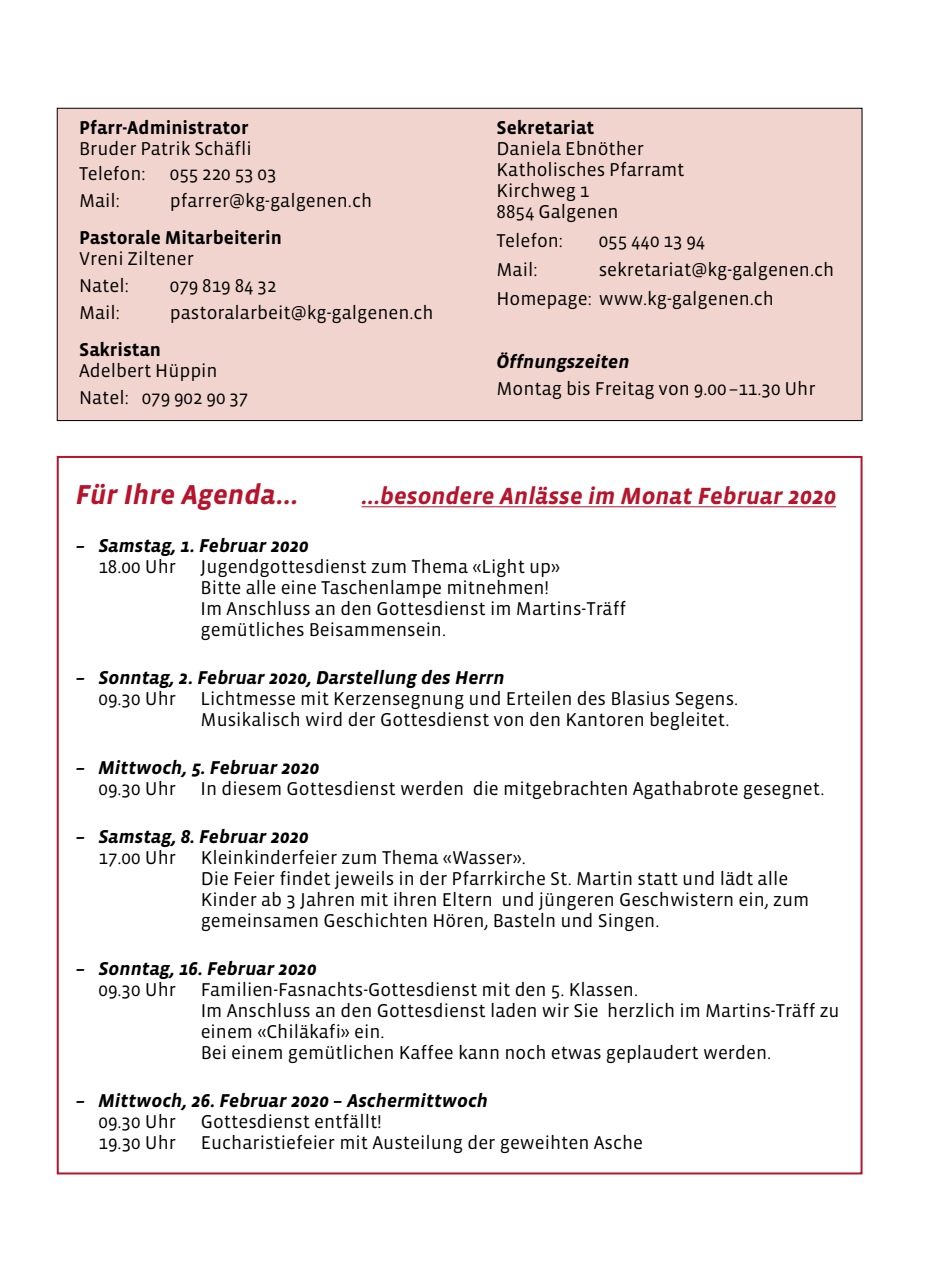
<style>
.page{position:relative;width:942px;height:1276px;background:#fff}
.page>*{position:absolute;margin:0;border:0;box-sizing:border-box;transform-origin:0 0}
.t1{font:italic 700 28px "Vista Sans";color:#b7142c}
.t2{font:italic 700 24px "Vista Sans";color:#b7142c}
.t3{font:19px/21px "Vista Sans";color:#000}
.t4{font:italic 700 19px "Vista Sans";color:#000}
.t5{font:700 19px "Vista Sans";color:#000}
</style>
<div class="page">
<hr style="left:361px;top:506px;width:474px;height:1px;background:#b7142c">
<div style="left:57px;top:108px;width:804px;height:312px;background:#f0d4cd"></div>
<p class="t5" style="left:79px;top:118px;width:171px">Pfarr-Administrator</p>
<p class="t3" style="left:79px;top:136px;width:174px;line-height:25px">Bruder Patrik Schäfli<br>Telefon:</p>
<p class="t3" style="left:170px;top:163px;width:108px">055 220 53 03</p>
<p class="t3" style="left:79px;top:190px;width:42px">Mail:</p>
<p class="t3" style="left:170px;top:190px;width:204px">pfarrer@kg-galgenen.ch</p>
<p class="t5" style="left:79px;top:228px;width:204px">Pastorale Mitarbeiterin</p>
<p class="t3" style="left:79px;top:245px;width:116px;line-height:27px">Vreni Ziltener<br>Natel:</p>
<p class="t3" style="left:170px;top:275px;width:108px">079 819 84 32</p>
<p class="t3" style="left:79px;top:302px;width:42px">Mail:</p>
<p class="t3" style="left:170px;top:302px;width:265px">pastoralarbeit@kg-galgenen.ch</p>
<p class="t5" style="left:79px;top:340px;width:83px">Sakristan</p>
<p class="t3" style="left:79px;top:357px;width:171px;line-height:27px">Adelbert Hüppin<br>Natel: 079 902 90 37</p>
<p class="t5" style="left:496px;top:117px;width:99px">Sekretariat</p>
<p class="t3" style="left:496px;top:138px;width:189px">Daniela Ebnöther<br>Katholisches Pfarramt<br>Kirchweg 1<br>8854 Galgenen</p>
<p class="t3" style="left:496px;top:230px;width:68px">Telefon:</p>
<p class="t3" style="left:598px;top:230px;width:108px">055 440 13 94</p>
<p class="t3" style="left:496px;top:259px;width:42px">Mail:</p>
<p class="t3" style="left:496px;top:255px;width:339px;line-height:29px;text-indent:102px">sekretariat@kg-galgenen.ch<br>Homepage: www.kg-galgenen.ch</p>
<p class="t4" style="left:496px;top:351px;width:134px">Öffnungszeiten</p>
<p class="t3" style="left:496px;top:378px;width:320px">Montag bis Freitag von 9.00–11.30 Uhr</p>
<h1 class="t1" style="left:76px;top:480px;width:224px">Für Ihre Agenda…</h1>
<p class="t2" style="left:361px;top:483px;width:476px">…besondere Anlässe im Monat Februar 2020</p>
<p class="t4" style="left:76px;top:535px;width:234px">– Samstag, 1. Februar 2020</p>
<p class="t3" style="left:98px;top:556px;width:79px">18.00 Uhr</p>
<p class="t3" style="left:200px;top:556px;width:427px">Jugendgottesdienst zum Thema «Light up»<br>Bitte alle eine Taschenlampe mitnehmen!<br>Im Anschluss an den Gottesdienst im Martins-Träff gemütliches Beisammensein.</p>
<p class="t4" style="left:76px;top:667px;width:430px">– Sonntag, 2. Februar 2020, Darstellung des Herrn</p>
<p class="t3" style="left:98px;top:688px;width:79px">09.30 Uhr</p>
<p class="t3" style="left:200px;top:688px;width:539px">Lichtmesse mit Kerzensegnung und Erteilen des Blasius Segens.<br>Musikalisch wird der Gottesdienst von den Kantoren begleitet.</p>
<p class="t4" style="left:76px;top:757px;width:245px">– Mittwoch, 5. Februar 2020</p>
<p class="t3" style="left:98px;top:778px;width:79px">09.30 Uhr</p>
<p class="t3" style="left:200px;top:778px;width:625px">In diesem Gottesdienst werden die mitgebrachten Agathabrote gesegnet.</p>
<p class="t4" style="left:76px;top:826px;width:234px">– Samstag, 8. Februar 2020</p>
<p class="t3" style="left:98px;top:847px;width:79px">17.00 Uhr</p>
<p class="t3" style="left:200px;top:847px;width:610px">Kleinkinderfeier zum Thema «Wasser».<br>Die Feier findet jeweils in der Pfarrkirche St. Martin statt und lädt alle Kinder ab 3 Jahren mit ihren Eltern und jüngeren Geschwistern ein, zum gemeinsamen Geschichten Hören, Basteln und Singen.</p>
<p class="t4" style="left:76px;top:958px;width:242px">– Sonntag, 16. Februar 2020</p>
<p class="t3" style="left:98px;top:979px;width:79px">09.30 Uhr</p>
<p class="t3" style="left:201px;top:979px;width:640px">Familien-Fasnachts-Gottesdienst mit den 5. Klassen.<br>Im Anschluss an den Gottesdienst laden wir Sie herzlich im Martins-Träff zu einem «Chiläkafi» ein.<br>Bei einem gemütlichen Kaffee kann noch etwas geplaudert werden.</p>
<p class="t4" style="left:76px;top:1090px;width:413px">– Mittwoch, 26. Februar 2020 – Aschermittwoch</p>
<p class="t3" style="left:98px;top:1111px;width:79px">09.30 Uhr</p>
<p class="t3" style="left:201px;top:1111px;width:183px">Gottesdienst entfällt!</p>
<p class="t3" style="left:99px;top:1132px;width:79px">19.30 Uhr</p>
<p class="t3" style="left:201px;top:1132px;width:444px">Eucharistiefeier mit Austeilung der geweihten Asche</p>
</div>
